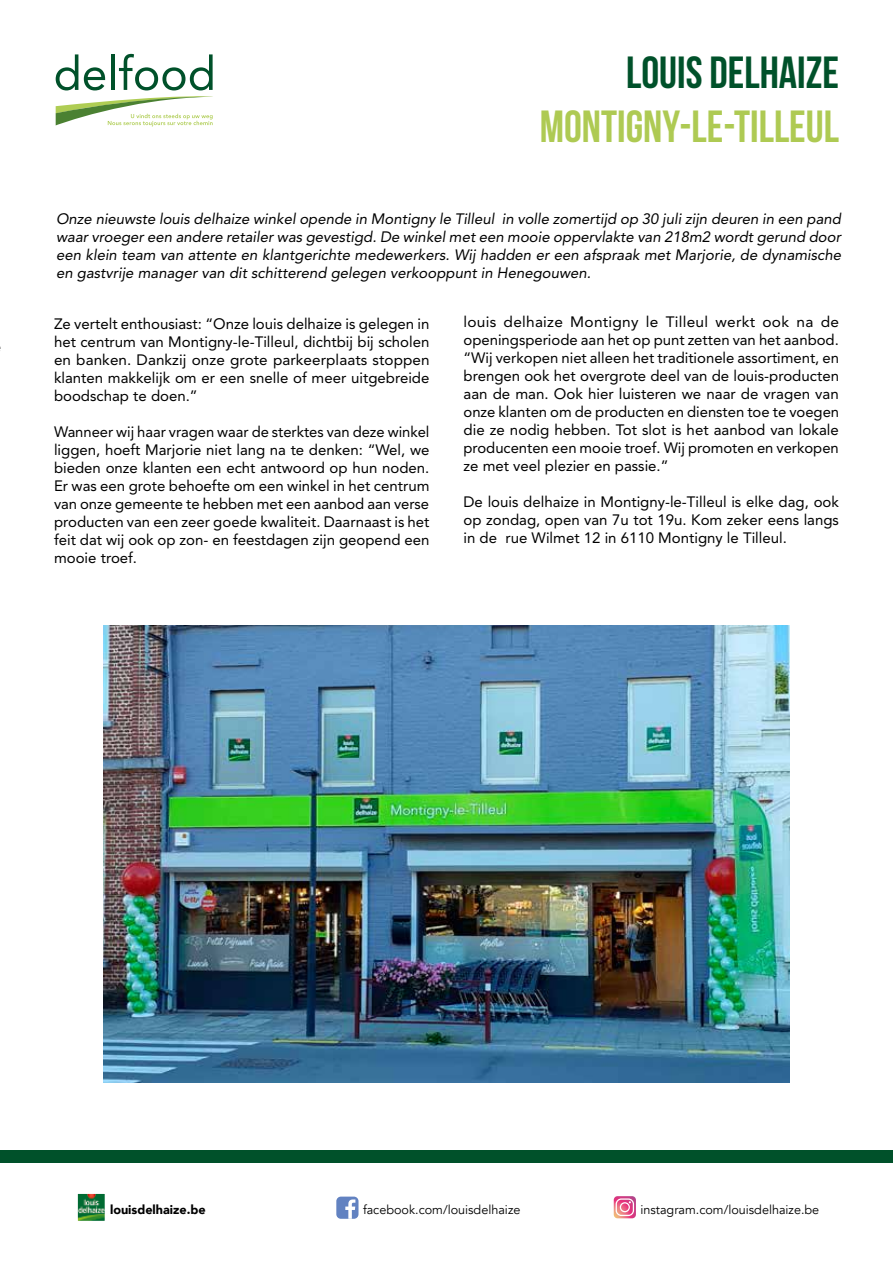
<style>
.page{position:relative;width:893px;height:1263px;background:#fff}
.page>*{position:absolute;margin:0;border:0;box-sizing:border-box;transform-origin:0 0}
.t1{font:700 45px "Bebas Neue";color:#aeca53}
.t2{font:700 45px "Bebas Neue";color:#00512a}
.t3{font:15px/18px "Avenir LT Std";color:#000;text-align:justify}
.t4{font:italic 15px/18px "Avenir LT Std";color:#000;text-align:justify}
.t5{font:12.6px "Avenir";color:#000}
.t6{font:900 12.6px "Avenir";color:#000}
</style>
<div class="page">
<svg style="left:336px;top:1196px;width:22px;height:23px"></svg>
<svg style="left:77px;top:1193px;width:28px;height:28px"></svg>
<div style="left:0;top:1150px;width:893px;height:13px;background:#00512a"></div>
<svg style="left:614px;top:1196px;width:22px;height:22px"></svg>
<svg style="left:56px;top:54px;width:157px;height:72px"></svg>
<img style="left:104px;top:625px;width:685px;height:457px">
<h1 class="t2" style="left:626px;top:48px;width:214px">LOUIS DELHAIZE</h1>
<h1 class="t1" style="left:540px;top:102px;width:301px">MONTIGNY-LE-TILLEUL</h1>
<p class="t4" style="left:56px;top:210px;width:786px">Onze nieuwste louis delhaize winkel opende in Montigny le Tilleul in volle zomertijd op 30 juli zijn deuren in een pand waar vroeger een andere retailer was gevestigd. De winkel met een mooie oppervlakte van 218m2 wordt gerund door een klein team van attente en klantgerichte medewerkers. Wij hadden er een afspraak met Marjorie, de dynamische en gastvrije manager van dit schitterend gelegen verkooppunt in Henegouwen.</p>
<p class="t3" style="left:54px;top:315px;width:377px">Ze vertelt enthousiast: “Onze louis delhaize is gelegen in het centrum van Montigny-le-Tilleul, dichtbij bij scholen en banken. Dankzij onze grote parkeerplaats stoppen klanten makkelijk om er een snelle of meer uitgebreide boodschap te doen.”</p>
<p class="t3" style="left:54px;top:423px;width:377px">Wanneer wij haar vragen waar de sterktes van deze winkel liggen, hoeft Marjorie niet lang na te denken: “Wel, we bieden onze klanten een echt antwoord op hun noden.<br>Er was een grote behoefte om een winkel in het centrum van onze gemeente te hebben met een aanbod aan verse producten van een zeer goede kwaliteit. Daarnaast is het feit dat wij ook op zon- en feestdagen zijn geopend een mooie troef.</p>
<p class="t3" style="left:463px;top:313px;width:377px">louis delhaize Montigny le Tilleul werkt ook na de openingsperiode aan het op punt zetten van het aanbod. “Wij verkopen niet alleen het traditionele assortiment, en brengen ook het overgrote deel van de louis-producten aan de man. Ook hier luisteren we naar de vragen van onze klanten om de producten en diensten toe te voegen die ze nodig hebben. Tot slot is het aanbod van lokale producenten een mooie troef. Wij promoten en verkopen ze met veel plezier en passie.”</p>
<p class="t3" style="left:463px;top:493px;width:377px">De louis delhaize in Montigny-le-Tilleul is elke dag, ook op zondag, open van 7u tot 19u. Kom zeker eens langs in de rue Wilmet 12 in 6110 Montigny le Tilleul.</p>
<p class="t6" style="left:110px;top:1198px;width:97px">louisdelhaize.be</p>
<p class="t5" style="left:363px;top:1202px;width:159px">facebook.com/louisdelhaize</p>
<p class="t5" style="left:640px;top:1202px;width:180px">instagram.com/louisdelhaize.be</p>
</div>
